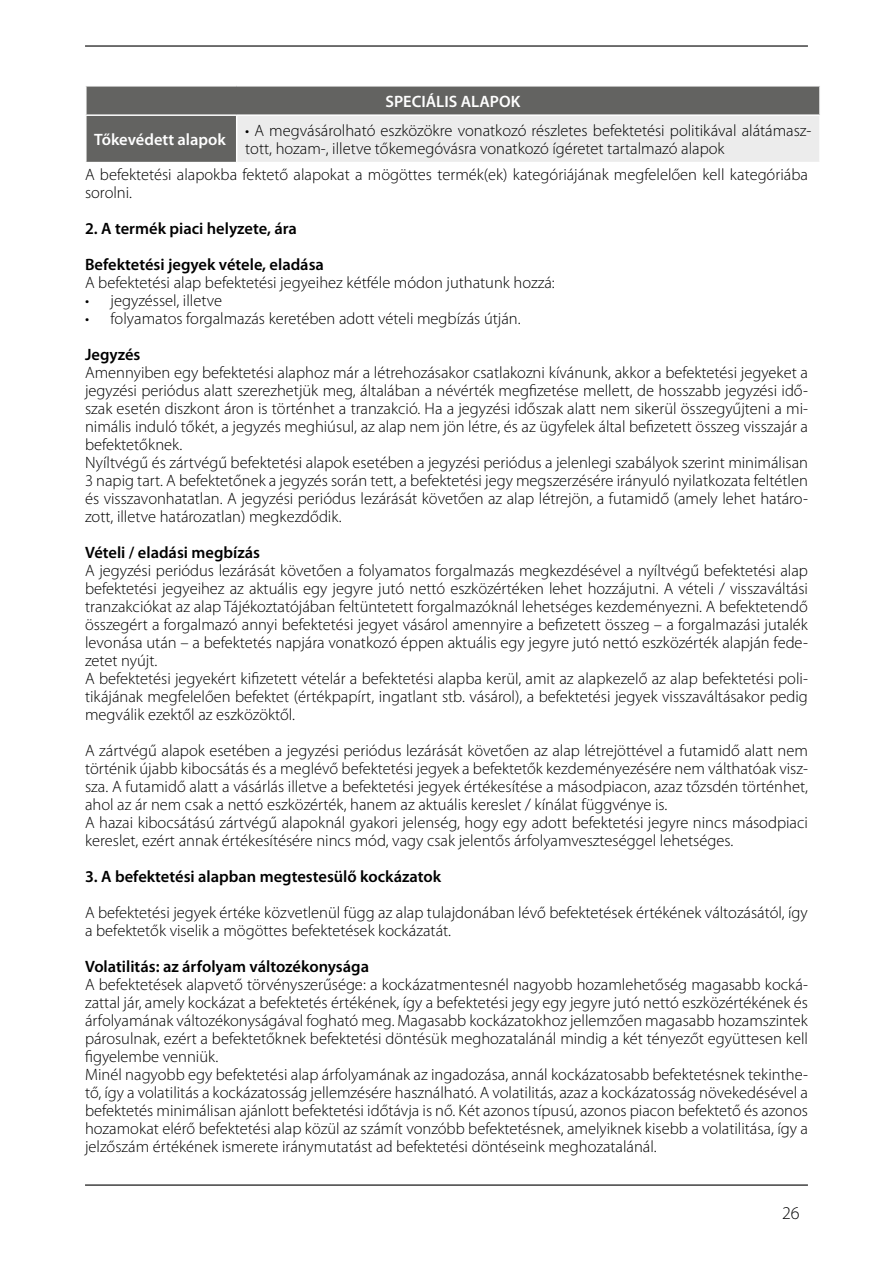
<style>
.page{position:relative;width:893px;height:1263px;background:#fff}
.page>*{position:absolute;margin:0;border:0;box-sizing:border-box;transform-origin:0 0}
.t1{font:300 18px "Myriad Pro";color:#000}
.t2{font:300 16.5px/18px "Myriad Pro";color:#000}
.t3{font:600 16.5px/36px "Myriad Pro";color:#000}
.t4{font:600 16.5px "Myriad Pro";color:#fff}
</style>
<div class="page">
<hr style="left:85px;top:45px;width:723px;height:2px;background:#000">
<hr style="left:85px;top:1184px;width:723px;height:1px;background:#000">
<div style="left:87px;top:87px;width:732px;height:75px;background:#636361"></div>
<div style="left:237px;top:115px;width:583px;height:48px;background:#ececec"></div>
<hr style="left:85px;top:114px;width:152px;height:2px;background:#fff">
<hr style="left:237px;top:114px;width:584px;height:2px;background:#fff">
<hr style="left:236px;top:116px;width:1px;height:46px;background:#fff">
<hr style="left:819px;top:116px;width:2px;height:46px;background:#fff">
<hr style="left:237px;top:162px;width:584px;height:1px;background:#fff">
<p class="t4" style="left:385px;top:91px;width:136px">SPECIÁLIS ALAPOK</p>
<p class="t4" style="left:94px;top:129px;width:133px">Tőkevédett alapok</p>
<p class="t2" style="left:245px;top:121px;width:568px">• A megvásárolható eszközökre vonatkozó részletes befektetési politikával alátámasz&shy;tott, hozam-, illetve tőkemegóvásra vonatkozó ígéretet tartalmazó alapok</p>
<p class="t2" style="left:85px;top:165px;width:724px">A befektetési alapokba fektető alapokat a mögöttes termék(ek) kategóriájának megfelelően kell kategóriába sorolni.</p>
<p class="t3" style="left:85px;top:210px;width:240px">2. A termék piaci helyzete, ára<br>Befektetési jegyek vétele, eladása</p>
<p class="t2" style="left:85px;top:273px;width:471px">A befektetési alap befektetési jegyeihez kétféle módon juthatunk hozzá:</p>
<p class="t2" style="left:85px;top:291px;width:138px">• jegyzéssel, illetve</p>
<p class="t2" style="left:85px;top:309px;width:437px">• folyamatos forgalmazás keretében adott vételi megbízás útján.</p>
<p class="t3" style="left:85px;top:336px;width:57px">Jegyzés</p>
<p class="t2" style="left:85px;top:363px;width:724px">Amennyiben egy befektetési alaphoz már a létrehozásakor csatlakozni kívánunk, akkor a befektetési jegyeket a jegyzési periódus alatt szerezhetjük meg, általában a névérték megfizetése mellett, de hosszabb jegyzési idő&shy;szak esetén diszkont áron is történhet a tranzakció. Ha a jegyzési időszak alatt nem sikerül összegyűjteni a mi&shy;nimális induló tőkét, a jegyzés meghiúsul, az alap nem jön létre, és az ügyfelek által befizetett összeg visszajár a befektetőknek.<br>Nyíltvégű és zártvégű befektetési alapok esetében a jegyzési periódus a jelenlegi szabályok szerint minimálisan 3 napig tart. A befektetőnek a jegyzés során tett, a befektetési jegy megszerzésére irányuló nyilatkozata feltétlen és visszavonhatatlan. A jegyzési periódus lezárását követően az alap létrejön, a futamidő (amely lehet határo&shy;zott, illetve határozatlan) megkezdődik.</p>
<p class="t3" style="left:85px;top:534px;width:177px">Vételi / eladási megbízás</p>
<p class="t2" style="left:85px;top:561px;width:724px">A jegyzési periódus lezárását követően a folyamatos forgalmazás megkezdésével a nyíltvégű befektetési alap befektetési jegyeihez az aktuális egy jegyre jutó nettó eszközértéken lehet hozzájutni. A vételi / visszaváltási tranzakciókat az alap Tájékoztatójában feltüntetett forgalmazóknál lehetséges kezdeményezni. A befektetendő összegért a forgalmazó annyi befektetési jegyet vásárol amennyire a befizetett összeg – a forgalmazási jutalék levonása után – a befektetés napjára vonatkozó éppen aktuális egy jegyre jutó nettó eszközérték alapján fede&shy;zetet nyújt.<br>A befektetési jegyekért kifizetett vételár a befektetési alapba kerül, amit az alapkezelő az alap befektetési poli&shy;tikájának megfelelően befektet (értékpapírt, ingatlant stb. vásárol), a befektetési jegyek visszaváltásakor pedig megválik ezektől az eszközöktől.</p>
<p class="t2" style="left:85px;top:741px;width:724px">A zártvégű alapok esetében a jegyzési periódus lezárását követően az alap létrejöttével a futamidő alatt nem történik újabb kibocsátás és a meglévő befektetési jegyek a befektetők kezdeményezésére nem válthatóak vis - sza. A futamidő alatt a vásárlás illetve a befektetési jegyek értékesítése a másodpiacon, azaz tőzsdén történhet, ahol az ár nem csak a nettó eszközérték, hanem az aktuális kereslet / kínálat függvénye is.<br>A hazai kibocsátású zártvégű alapoknál gyakori jelenség, hogy egy adott befektetési jegyre nincs másodpiaci kereslet, ezért annak értékesítésére nincs mód, vagy csak jelentős árfolyamveszteséggel lehetséges.</p>
<p class="t3" style="left:85px;top:858px;width:358px">3. A befektetési alapban megtestesülő kockázatok</p>
<p class="t2" style="left:85px;top:903px;width:724px">A befektetési jegyek értéke közvetlenül függ az alap tulajdonában lévő befektetések értékének változásától, így a befektetők viselik a mögöttes befektetések kockázatát.</p>
<p class="t3" style="left:85px;top:948px;width:285px">Volatilitás: az árfolyam változékonysága</p>
<p class="t2" style="left:85px;top:975px;width:724px">A befektetések alapvető törvényszerűsége: a kockázatmentesnél nagyobb hozamlehetőség magasabb kocká&shy;zattal jár, amely kockázat a befektetés értékének, így a befektetési jegy egy jegyre jutó nettó eszközértékének és árfolyamának változékonyságával fogható meg. Magasabb kockázatokhoz jellemzően magasabb hozamszintek párosulnak, ezért a befektetőknek befektetési döntésük meghozatalánál mindig a két tényezőt együttesen kell figyelembe venniük.<br>Minél nagyobb egy befektetési alap árfolyamának az ingadozása, annál kockázatosabb befektetésnek tekinthe&shy;tő, így a volatilitás a kockázatosság jellemzésére használható. A volatilitás, azaz a kockázatosság növekedésével a befektetés minimálisan ajánlott befektetési időtávja is nő. Két azonos típusú, azonos piacon befektető és azonos hozamokat elérő befektetési alap közül az számít vonzóbb befektetésnek, amelyiknek kisebb a volatilitása, így a jelzőszám értékének ismerete iránymutatást ad befektetési döntéseink meghozatalánál.</p>
<p class="t1" style="left:782px;top:1202px;width:19px">26</p>
</div>
